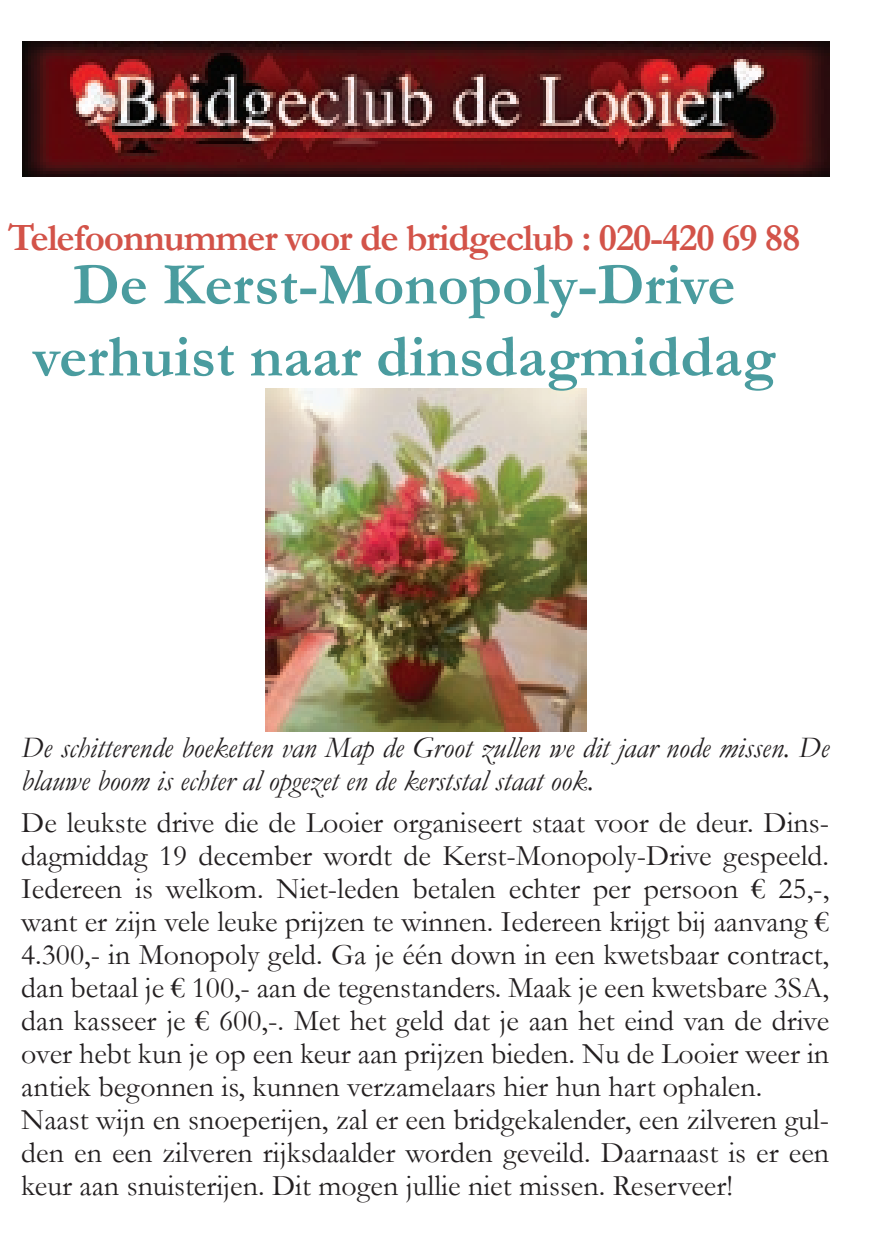
<style>
.page{position:relative;width:893px;height:1259px;background:#fff}
.page>*{position:absolute;margin:0;border:0;box-sizing:border-box;transform-origin:0 0}
.t1{font:700 60px/72px "Garamond";color:#4a9c9f;text-align:center}
.t2{font:700 39px "Garamond";letter-spacing:-.03em;color:#d35349}
.t3{font:30px/33px "Garamond";color:#231f20}
.t4{font:italic 30px/33px "Garamond";color:#231f20}
</style>
<div class="page">
<img style="left:266px;top:388px;width:321px;height:344px">
<img style="left:22px;top:42px;width:808px;height:135px">
<h2 class="t2" style="left:8px;top:214px;width:794px">Telefoonnummer voor de bridgeclub : 020-420 69 88</h2>
<h1 class="t1" style="left:33px;top:248px;width:745px">De Kerst-Monopoly-Drive verhuist naar dinsdagmiddag</h1>
<p class="t4" style="left:21px;top:731px;width:809px">De schitterende boeketten van Map de Groot zullen we dit jaar node missen. De blauwe boom is echter al opgezet en de kerststal staat ook.</p>
<p class="t3" style="left:21px;top:806px;width:809px">De leukste drive die de Looier organiseert staat voor de deur. Dins&shy;dagmiddag 19 december wordt de Kerst-Monopoly-Drive gespeeld.<br>Iedereen is welkom. Niet-leden betalen echter per persoon € 25,-, want er zijn vele leuke prijzen te winnen. Iedereen krijgt bij aanvang € 4.300,- in Monopoly geld. Ga je één down in een kwetsbaar contract, dan betaal je € 100,- aan de tegenstanders. Maak je een kwetsbare 3SA, dan kasseer je € 600,-. Met het geld dat je aan het eind van de drive over hebt kun je op een keur aan prijzen bieden. Nu de Looier weer in antiek begonnen is, kunnen verzamelaars hier hun hart ophalen.<br>Naast wijn en snoeperijen, zal er een bridgekalender, een zilveren gul&shy;den en een zilveren rijksdaalder worden geveild. Daarnaast is er een keur aan snuisterijen. Dit mogen jullie niet missen. Reserveer!</p>
</div>
